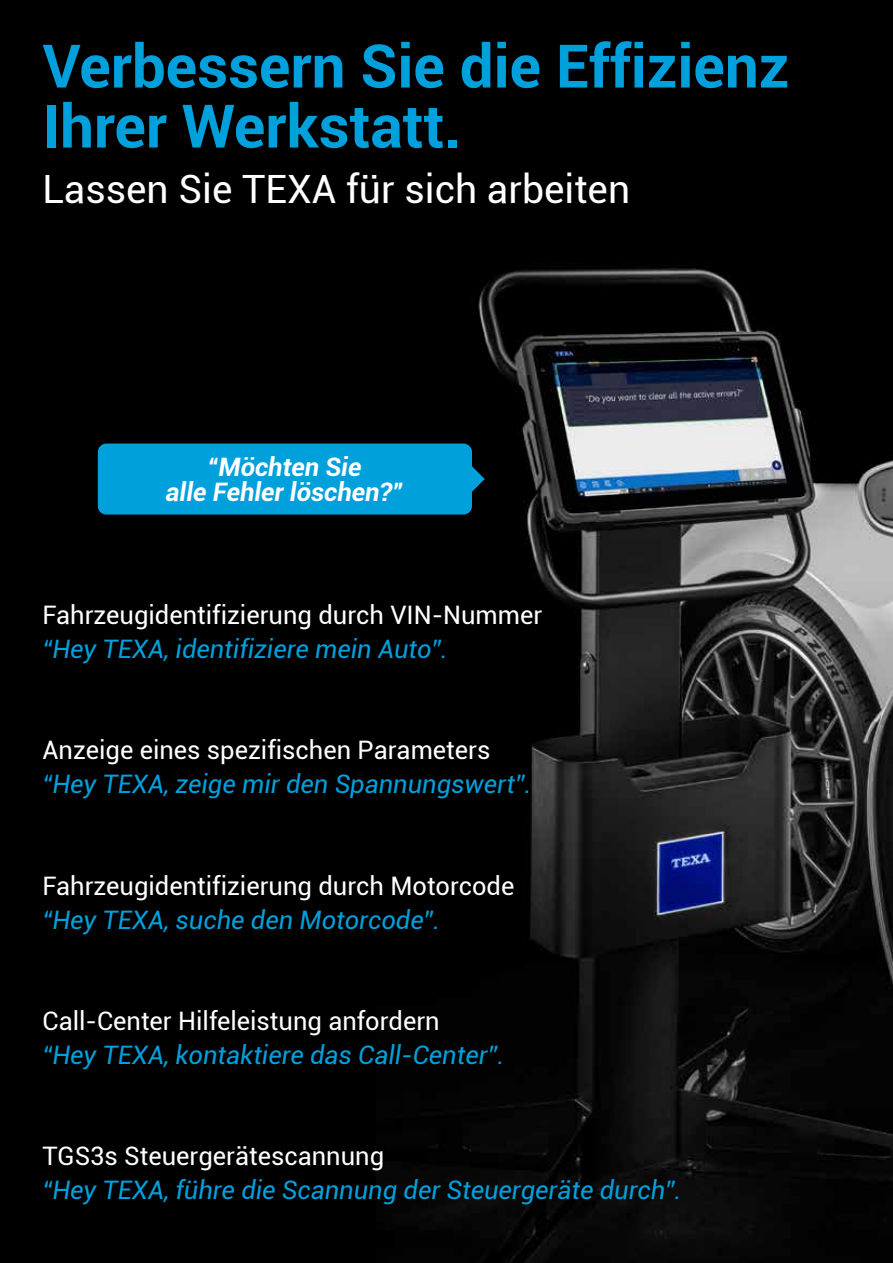
<style>
.page{position:relative;width:893px;height:1263px;background:#000}
.page>*{position:absolute;margin:0;border:0;box-sizing:border-box;transform-origin:0 0}
.t1{font:700 60px/60px "Roboto";color:#00a0dd}
.t2{font:39px "Roboto";color:#fff}
.t3{font:italic 25.5px "Roboto";color:#00a0dd}
.t4{font:25.5px "Roboto";color:#fff}
.t5{font:italic 700 25.5px/25.5px "Roboto";color:#fff;text-align:center}
</style>
<div class="page">
<img style="left:376px;top:91px;width:517px;height:1172px">
<div style="left:98px;top:443px;width:374px;height:71px;background:#00a0dd;border-radius:9px"></div>
<svg style="left:472px;top:466px;width:13px;height:26px"></svg>
<h1 class="t1" style="left:43px;top:34px;width:748px">Verbessern Sie die Effizienz<br>Ihrer Werkstatt.</h1>
<h2 class="t2" style="left:43px;top:162px;width:589px">Lassen Sie TEXA für sich arbeiten</h2>
<p class="t5" style="left:166px;top:453px;width:239px">“Möchten Sie<br>alle Fehler löschen?”</p>
<p class="t4" style="left:43px;top:597px;width:501px">Fahrzeugidentifizierung durch VIN-Nummer</p>
<p class="t3" style="left:43px;top:631px;width:407px">“Hey TEXA, identifiziere mein Auto”.</p>
<p class="t4" style="left:43px;top:732px;width:449px">Anzeige eines spezifischen Parameters</p>
<p class="t3" style="left:43px;top:766px;width:490px">“Hey TEXA, zeige mir den Spannungswert”.</p>
<p class="t4" style="left:43px;top:868px;width:473px">Fahrzeugidentifizierung durch Motorcode</p>
<p class="t3" style="left:43px;top:902px;width:399px">“Hey TEXA, suche den Motorcode”.</p>
<p class="t4" style="left:43px;top:1003px;width:399px">Call-Center Hilfeleistung anfordern</p>
<p class="t3" style="left:43px;top:1037px;width:463px">“Hey TEXA, kontaktiere das Call-Center”.</p>
<p class="t4" style="left:43px;top:1138px;width:343px">TGS3s Steuergerätescannung</p>
<p class="t3" style="left:43px;top:1172px;width:640px">“Hey TEXA, führe die Scannung der Steuergeräte durch”.</p>
</div>
